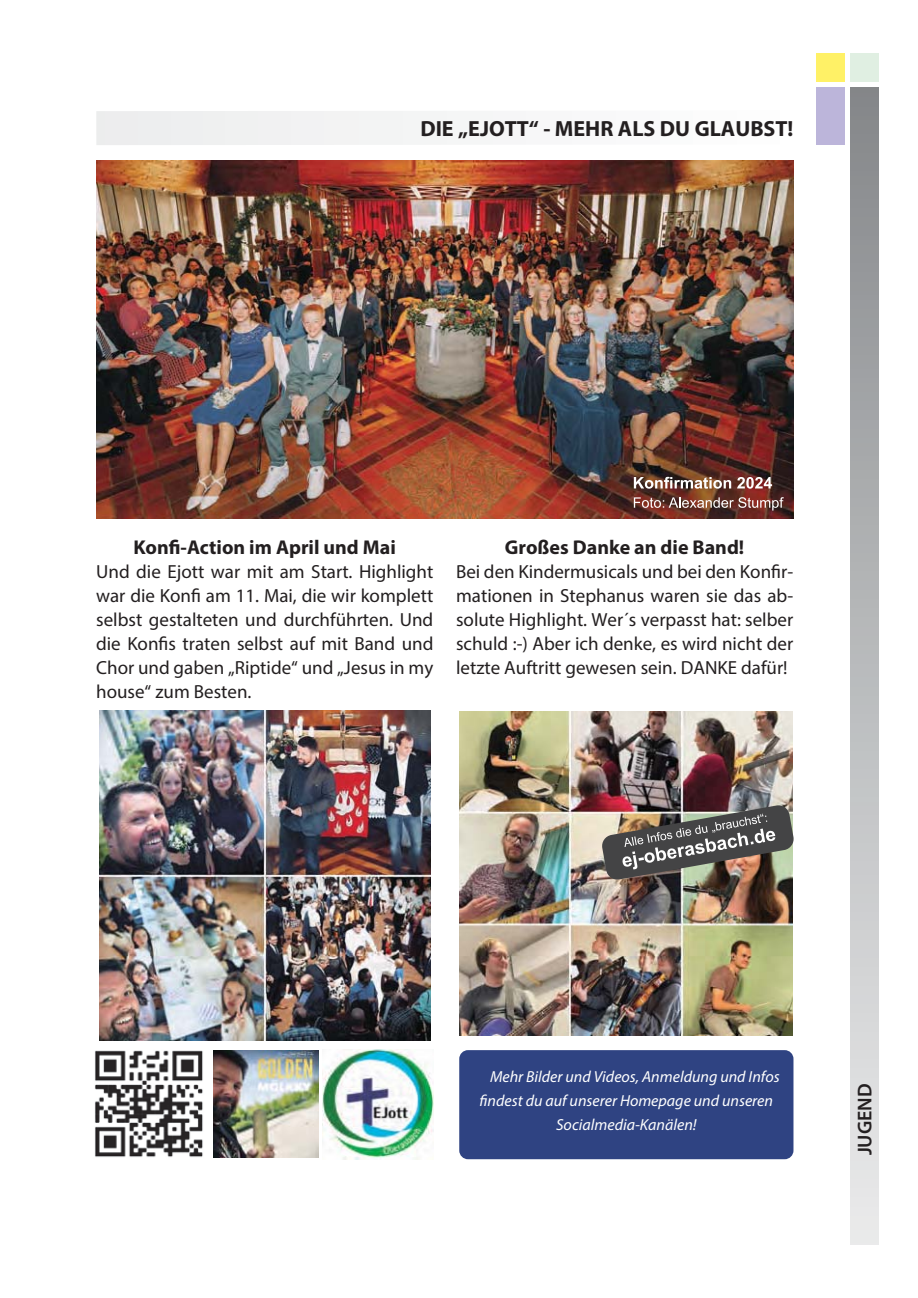
<style>
.page{position:relative;width:918px;height:1298px;background:#fff}
.page>*{position:absolute;margin:0;border:0;box-sizing:border-box;transform-origin:0 0}
.t1{font:700 22px "Myriad Pro";color:#231f20}
.t2{font:700 20px "Myriad Pro";color:#231f20}
.t3{font:600 20px "Myriad Pro";color:#231f20}
.t4{font:19px/24px "Myriad Pro";color:#231f20;text-align:justify}
.t5{font:italic 16px "Myriad Pro";color:#fff}
</style>
<div class="page">
<div style="left:850px;top:88px;width:29px;height:1156px;background:linear-gradient(to bottom,#86888b,#ebecec)"></div>
<div style="left:816px;top:54px;width:29px;height:28px;background:#fff166"></div>
<div style="left:816px;top:88px;width:29px;height:57px;background:#bcb5da"></div>
<div style="left:850px;top:54px;width:29px;height:28px;background:#e0efe2"></div>
<div style="left:96px;top:111px;width:351px;height:34px;background:#f1f1f2"></div>
<img style="left:323px;top:1050px;width:111px;height:109px">
<img style="left:459px;top:712px;width:334px;height:323px">
<img style="left:601px;top:804px;width:193px;height:77px">
<div style="left:459px;top:1050px;width:334px;height:109px;background:#2f4382;border-radius:9px"></div>
<img style="left:95px;top:1050px;width:108px;height:107px">
<img style="left:213px;top:1050px;width:106px;height:108px">
<img style="left:99px;top:710px;width:332px;height:330px">
<img style="left:96px;top:161px;width:697px;height:358px">
<svg style="left:634px;top:477px;width:97px;height:12px"></svg>
<svg style="left:737px;top:477px;width:35px;height:12px"></svg>
<svg style="left:634px;top:497px;width:150px;height:14px"></svg>
<p class="t1" style="left:420px;top:121px;width:375px">DIE „EJOTT“ - MEHR ALS DU GLAUBST!</p>
<p class="t2" style="left:134px;top:540px;width:264px">Konfi-Action im April und Mai</p>
<p class="t4" style="left:96px;top:561px;width:339px">Und die Ejott war mit am Start. Highlight war die Konfi am 11. Mai, die wir komplett selbst gestalteten und durchführten. Und die Konfis traten selbst auf mit Band und Chor und gaben „Riptide“ und „Jesus in my house“ zum Besten.</p>
<p class="t2" style="left:505px;top:540px;width:241px">Großes Danke an die Band!</p>
<p class="t4" style="left:456px;top:561px;width:339px">Bei den Kindermusicals und bei den Konfir‐ mationen in Stephanus waren sie das ab‐ solute Highlight. Wer´s verpasst hat: selber schuld :-) Aber ich denke, es wird nicht der letzte Auftritt gewesen sein. DANKE dafür!</p>
<p class="t5" style="left:490px;top:1070px;width:291px">Mehr Bilder und Videos, Anmeldung und Infos</p>
<p class="t5" style="left:480px;top:1094px;width:295px">findest du auf unserer Homepage und unseren</p>
<p class="t5" style="left:556px;top:1118px;width:142px">Socialmedia-Kanälen!</p>
<p class="t3" style="left:857px;top:1155px;width:73px;rotate:-90deg">JUGEND</p>
</div>
